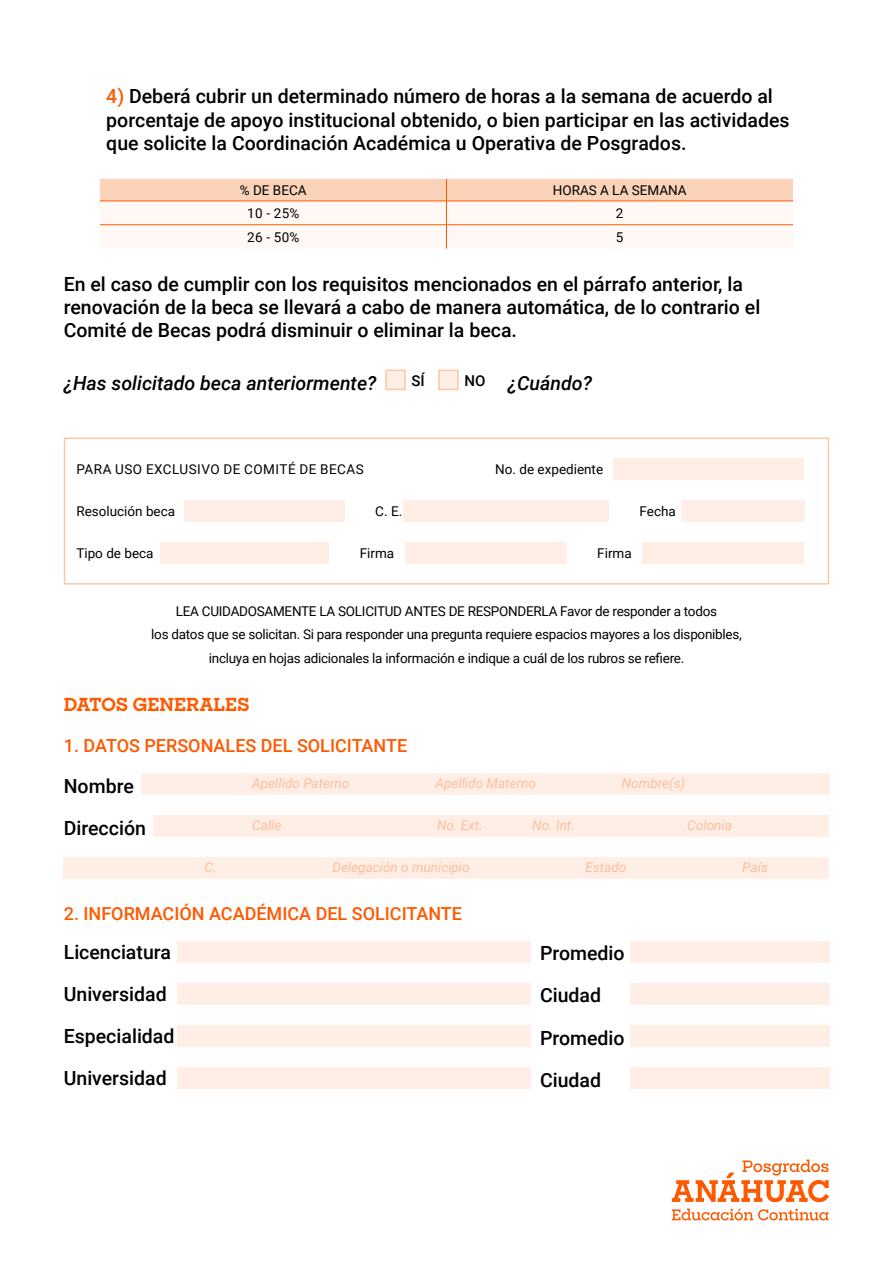
<style>
.page{position:relative;width:893px;height:1263px;background:#fff}
.page>*{position:absolute;margin:0;border:0;box-sizing:border-box;transform-origin:0 0}
.t1{font:500 19.5px/42.2px "Roboto";color:#000}
.t2{font:italic 500 19.5px "Roboto";color:#000}
.t3{font:500 18px "Roboto";color:#ff5900}
.t4{font:700 18px "Sharp Slab";letter-spacing:-.005em;color:#ff5900}
.t5{font:500 15px "Roboto";color:#000}
.t6{font:13.5px/23.4px "Roboto";letter-spacing:-.02em;color:#000;text-align:center}
.t7{font:italic 13.5px "Roboto";color:#ffbd99}
.t8{font:13.5px "Roboto";color:#000}
.t9{font:13.5px "Roboto";letter-spacing:.035em;color:#000}
.s1{color:#ff5900}
</style>
<div class="page">
<svg style="left:672px;top:1159px;width:157px;height:43px"></svg>
<svg style="left:672px;top:1208px;width:157px;height:12px"></svg>
<svg style="left:100px;top:179px;width:693px;height:70px"></svg>
<div style="left:385px;top:370px;width:21px;height:20px;background:#ffeee6;border:2px solid #ffc5a6"></div>
<div style="left:438px;top:370px;width:21px;height:20px;background:#ffeee6;border:2px solid #ffc5a6"></div>
<div style="left:613px;top:458px;width:191px;height:21px;background:#ffeee6"></div>
<div style="left:184px;top:501px;width:160px;height:21px;background:#ffeee6"></div>
<div style="left:64px;top:438px;width:765px;height:147px;border:2px solid #ffc5a6"></div>
<div style="left:642px;top:543px;width:162px;height:21px;background:#ffeee6"></div>
<div style="left:405px;top:543px;width:162px;height:21px;background:#ffeee6"></div>
<div style="left:160px;top:543px;width:169px;height:21px;background:#ffeee6"></div>
<div style="left:404px;top:501px;width:205px;height:21px;background:#ffeee6"></div>
<div style="left:681px;top:501px;width:123px;height:21px;background:#ffeee6"></div>
<div style="left:141px;top:774px;width:688px;height:21px;background:#ffeee6"></div>
<div style="left:154px;top:816px;width:675px;height:21px;background:#ffeee6"></div>
<div style="left:64px;top:858px;width:765px;height:21px;background:#ffeee6"></div>
<div style="left:177px;top:942px;width:354px;height:21px;background:#ffeee6"></div>
<div style="left:177px;top:984px;width:354px;height:21px;background:#ffeee6"></div>
<div style="left:177px;top:1026px;width:354px;height:21px;background:#ffeee6"></div>
<div style="left:177px;top:1068px;width:354px;height:21px;background:#ffeee6"></div>
<div style="left:630px;top:942px;width:199px;height:21px;background:#ffeee6"></div>
<div style="left:630px;top:984px;width:199px;height:21px;background:#ffeee6"></div>
<div style="left:630px;top:1026px;width:199px;height:21px;background:#ffeee6"></div>
<div style="left:630px;top:1068px;width:199px;height:21px;background:#ffeee6"></div>
<p class="t1" style="left:106px;top:84px;width:685px;line-height:23.4px"><span class="s1">4)</span> Deberá cubrir un determinado número de horas a la semana de acuerdo al porcentaje de apoyo institucional obtenido, o bien participar en las actividades que solicite la Coordinación Académica u Operativa de Posgrados.</p>
<p class="t6" style="left:240px;top:178px;width:68px">% DE BECA</p>
<p class="t8" style="left:553px;top:181px;width:135px">HORAS A LA SEMANA</p>
<p class="t6" style="left:247px;top:201px;width:54px">10 - 25%</p>
<p class="t6" style="left:616px;top:201px;width:9px">2</p>
<p class="t6" style="left:247px;top:225px;width:54px">26 - 50%</p>
<p class="t6" style="left:616px;top:225px;width:9px">5</p>
<p class="t1" style="left:64px;top:271px;width:698px;line-height:23.4px">En el caso de cumplir con los requisitos mencionados en el párrafo anterior, la renovación de la beca se llevará a cabo de manera automática, de lo contrario el<br>Comité de Becas podrá disminuir o eliminar la beca.</p>
<p class="t2" style="left:64px;top:369px;width:314px">¿Has solicitado beca anteriormente?</p>
<p class="t5" style="left:411px;top:370px;width:15px">SÍ</p>
<p class="t2" style="left:464px;top:369px;width:129px"><sup>NO</sup> ¿Cuándo?</p>
<p class="t9" style="left:77px;top:459px;width:289px">PARA USO EXCLUSIVO DE COMITÉ DE BECAS</p>
<p class="t8" style="left:495px;top:459px;width:109px">No. de expediente</p>
<p class="t8" style="left:76px;top:502px;width:100px">Resolución beca</p>
<p class="t8" style="left:76px;top:544px;width:79px">Tipo de beca</p>
<p class="t6" style="left:360px;top:541px;width:36px">Firma</p>
<p class="t6" style="left:597px;top:541px;width:36px">Firma</p>
<p class="t6" style="left:375px;top:499px;width:28px">C. E.</p>
<p class="t6" style="left:639px;top:499px;width:38px">Fecha</p>
<p class="t6" style="left:151px;top:599px;width:592px">LEA CUIDADOSAMENTE LA SOLICITUD ANTES DE RESPONDERLA Favor de responder a todos<br>los datos que se solicitan. Si para responder una pregunta requiere espacios mayores a los disponibles, incluya en hojas adicionales la información e indique a cuál de los rubros se refiere.</p>
<p class="t4" style="left:64px;top:691px;width:187px">DATOS GENERALES</p>
<p class="t3" style="left:64px;top:733px;width:345px">1. DATOS PERSONALES DEL SOLICITANTE</p>
<p class="t1" style="left:64px;top:765px;width:84px;line-height:41.4px">Nombre<br>Dirección</p>
<p class="t7" style="left:252px;top:774px;width:99px">Apellido Paterno</p>
<p class="t7" style="left:435px;top:774px;width:102px">Apellido Materno</p>
<p class="t7" style="left:622px;top:774px;width:65px">Nombre(s)</p>
<p class="t7" style="left:252px;top:816px;width:31px">Calle</p>
<p class="t7" style="left:437px;top:816px;width:47px">No. Ext.</p>
<p class="t7" style="left:532px;top:816px;width:44px">No. Int.</p>
<p class="t7" style="left:687px;top:816px;width:46px">Colonia</p>
<p class="t7" style="left:205px;top:858px;width:14px">C.</p>
<p class="t7" style="left:332px;top:858px;width:139px">Delegación o municipio</p>
<p class="t7" style="left:585px;top:858px;width:42px">Estado</p>
<p class="t7" style="left:742px;top:858px;width:27px">País</p>
<p class="t3" style="left:64px;top:900px;width:400px">2. INFORMACIÓN ACADÉMICA DEL SOLICITANTE</p>
<p class="t1" style="left:64px;top:930px;width:112px">Licenciatura<br>Universidad<br>Especialidad<br>Universidad</p>
<p class="t1" style="left:540px;top:932px;width:86px">Promedio<br>Ciudad<br>Promedio<br>Ciudad</p>
</div>
